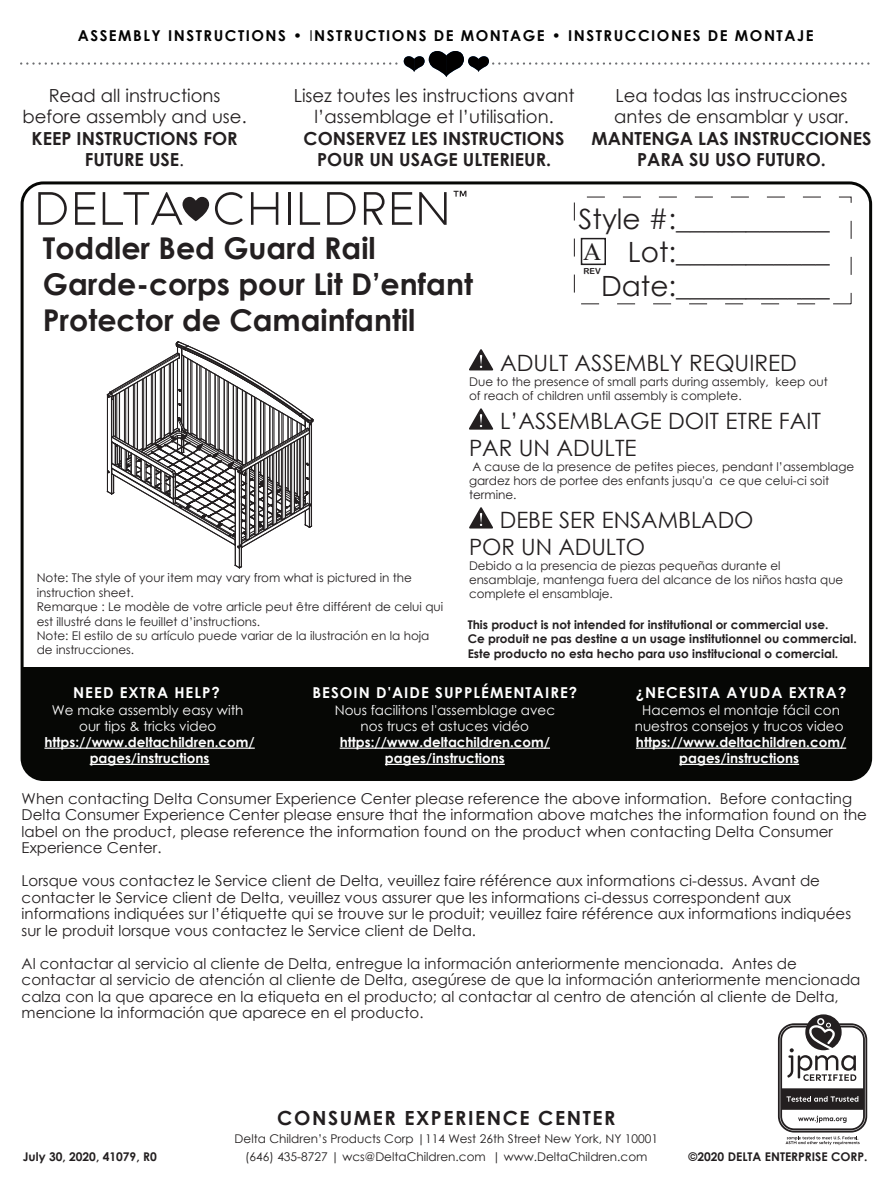
<style>
.page{position:relative;width:893px;height:1187px;background:#fff}
.page>*{position:absolute;margin:0;border:0;box-sizing:border-box;transform-origin:0 0}
.t1{font:700 30px/36px "Century Gothic";color:#231f20}
.t2{font:27.9px/33.5px "Century Gothic";color:#231f20;text-align:right}
.t3{font:25.05px "Times New Roman";color:#231f20}
.t4{font:22.5px/27px "Century Gothic";color:#231f20}
.t5{font:700 19.5px "Century Gothic";letter-spacing:.08em;color:#221e1f}
.t6{font:18px/21.6px "Century Gothic";color:#231f20;text-align:center}
.t7{font:700 18px/21.6px "Century Gothic";color:#231f20;text-align:center}
.t8{font:15px/16.5px "Century Gothic";color:#231f20}
.t9{font:700 15px "Century Gothic";letter-spacing:.1em;color:#030303}
.t10{font:700 15px "Century Gothic";letter-spacing:.07em;color:#fff}
.t11{font:13.5px/16.2px "Century Gothic";color:#fff;text-align:center}
.t12{font:700 13.5px/16.2px "Century Gothic";color:#fff;text-align:center}
.t13{font:12px/14.4px "Century Gothic";color:#231f20}
.t14{font:700 12px/14.4px "Century Gothic";color:#231f20}
.t15{font:12px/18px "Century Gothic";color:#211e1e;text-align:center}
.t16{font:8.4px "Arial Rounded MT Bold";color:#231f20}
.s1{font-weight:400}
</style>
<div class="page">
<div style="left:23px;top:667px;width:848px;height:112px;background:#060705;border-radius:22px"></div>
<div style="left:23px;top:667px;width:848px;height:61px;background:#060705"></div>
<div style="left:21px;top:181px;width:851px;height:600px;border:3px solid #060705;border-radius:21px"></div>
<div style="left:581px;top:238px;width:25px;height:27px;border:2px solid #201d1e"></div>
<svg style="left:469px;top:349px;width:24px;height:21px"></svg>
<svg style="left:469px;top:408px;width:24px;height:21px"></svg>
<svg style="left:469px;top:507px;width:24px;height:21px"></svg>
<hr style="left:44px;top:747px;width:211px;height:1px;background:#fff">
<hr style="left:90px;top:763px;width:120px;height:2px;background:#fff">
<hr style="left:340px;top:747px;width:210px;height:1px;background:#fff">
<hr style="left:385px;top:763px;width:120px;height:2px;background:#fff">
<hr style="left:636px;top:747px;width:210px;height:1px;background:#fff">
<hr style="left:679px;top:763px;width:120px;height:2px;background:#fff">
<svg style="left:21px;top:51px;width:849px;height:26px"></svg>
<svg style="left:778px;top:1014px;width:89px;height:130px"></svg>
<svg style="left:454px;top:191px;width:12px;height:6px"></svg>
<svg style="left:38px;top:192px;width:29px;height:33px"></svg>
<svg style="left:75px;top:192px;width:20px;height:33px"></svg>
<svg style="left:103px;top:192px;width:106px;height:33px"></svg>
<svg style="left:215px;top:192px;width:28px;height:33px"></svg>
<svg style="left:251px;top:192px;width:27px;height:33px"></svg>
<hr style="left:288px;top:192px;width:3px;height:33px;background:#231f20">
<svg style="left:300px;top:192px;width:20px;height:33px"></svg>
<svg style="left:327px;top:192px;width:29px;height:33px"></svg>
<svg style="left:364px;top:192px;width:21px;height:33px"></svg>
<svg style="left:392px;top:192px;width:20px;height:33px"></svg>
<svg style="left:419px;top:192px;width:28px;height:33px"></svg>
<hr style="left:239px;top:471px;width:1px;height:96px;background:#231f20">
<hr style="left:235px;top:468px;width:1px;height:97px;background:#231f20">
<hr style="left:241px;top:470px;width:1px;height:96px;background:#231f20">
<svg style="left:235px;top:564px;width:7px;height:4px"></svg>
<svg style="left:107px;top:341px;width:207px;height:207px"></svg>
<p class="t9" style="left:78px;top:24px;width:737px">ASSEMBLY INSTRUCTIONS • <span class="s1">I</span>NSTRUCTIONS DE MONTAGE <span class="s1">•</span> INSTRUCCIONES DE MONTAJE</p>
<p class="t6" style="left:23px;top:84px;width:226px">Read all instructions before assembly and use.</p>
<p class="t7" style="left:32px;top:127px;width:207px">KEEP INSTRUCTIONS FOR<br>FUTURE USE<span class="s1">.</span></p>
<p class="t6" style="left:294px;top:84px;width:282px">Lisez toutes les instructions avant l’assemblage et l’utilisation.</p>
<p class="t7" style="left:304px;top:127px;width:263px">CONSERVEZ LES INSTRUCTIONS<br>POUR UN USAGE ULTERIEUR.</p>
<p class="t6" style="left:614px;top:84px;width:236px;text-align:left">Lea todas las instrucciones antes de ensamblar y usar.</p>
<p class="t7" style="left:592px;top:127px;width:281px">MANTENGA LAS INSTRUCCIONES<br>PARA SU USO FUTURO.</p>
<h1 class="t1" style="left:43px;top:228px;width:432px">Toddler Bed Guard Rail<br>Garde-corps pour Lit D’enfant<br>Protector de Camainfantil</h1>
<h2 class="t2" style="left:579px;top:202px;width:252px">Style #:___________<br>Lot:___________<br>Date:___________</h2>
<h3 class="t3" style="left:583px;top:234px;width:20px">A</h3>
<p class="t16" style="left:584px;top:266px;width:19px">REV</p>
<p class="t13" style="left:37px;top:570px;width:408px">Note: The style of your item may vary from what is pictured in the instruction sheet.<br>Remarque : Le modèle de votre article peut être différent de celui qui est illustré dans le feuillet d’instructions.<br>Note: El estilo de su artículo puede variar de la ilustración en la hoja de instrucciones.</p>
<h3 class="t4" style="left:500px;top:349px;width:298px">ADULT ASSEMBLY REQUIRED</h3>
<p class="t13" style="left:469px;top:374px;width:360px">Due to the presence of small parts during assembly, keep out of reach of children until assembly is complete.</p>
<h3 class="t4" style="left:469px;top:407px;width:354px;text-indent:31px">L’ASSEMBLAGE DOIT ETRE FAIT<br>PAR UN ADULTE</h3>
<p class="t13" style="left:469px;top:459px;width:387px">A cause de la presence de petites pieces, pendant l’assemblage gardez hors de portee des enfants jusqu'a ce que celui-ci soit termine.</p>
<h3 class="t4" style="left:469px;top:506px;width:286px;text-indent:31px">DEBE SER ENSAMBLADO<br>POR UN ADULTO</h3>
<p class="t13" style="left:469px;top:557px;width:376px">Debido a la presencia de piezas pequeñas durante el ensamblaje, mantenga fuera del alcance de los niños hasta que complete el ensamblaje.</p>
<p class="t14" style="left:468px;top:617px;width:391px">This product is not intended for institutional or commercial use.<br>Ce produit ne pas destine a un usage institutionnel ou commercial.<br>Este producto no esta hecho para uso institucional o comercial.</p>
<p class="t10" style="left:73px;top:681px;width:148px">NEED EXTRA HELP?</p>
<p class="t11" style="left:52px;top:701px;width:193px">We make assembly easy with our tips &amp; tricks video</p>
<p class="t12" style="left:44px;top:733px;width:212px">https://www.deltachildren.com/ pages/instructions</p>
<p class="t10" style="left:312px;top:681px;width:266px">BESOIN D'AIDE SUPPLÉMENTAIRE?</p>
<p class="t11" style="left:335px;top:701px;width:222px">Nous facilitons l'assemblage avec nos trucs et astuces vidéo</p>
<p class="t12" style="left:340px;top:733px;width:212px">https://www.deltachildren.com/ pages/instructions</p>
<p class="t10" style="left:636px;top:681px;width:212px">¿NECESITA AYUDA EXTRA?</p>
<p class="t11" style="left:635px;top:701px;width:210px">Hacemos el montaje fácil con nuestros consejos y trucos video</p>
<p class="t12" style="left:636px;top:733px;width:212px">https://www.deltachildren.com/ pages/instructions</p>
<p class="t8" style="left:22px;top:789px;width:847px">When contacting Delta Consumer Experience Center please reference the above information. Before contacting Delta Consumer Experience Center please ensure that the information above matches the information found on the label on the product, please reference the information found on the product when contacting Delta Consumer Experience Center.</p>
<p class="t8" style="left:22px;top:872px;width:831px">Lorsque vous contactez le Service client de Delta, veuillez faire référence aux informations ci-dessus. Avant de contacter le Service client de Delta, veuillez vous assurer que les informations ci-dessus correspondent aux informations indiquées sur l’étiquette qui se trouve sur le produit; veuillez faire référence aux informations indiquées sur le produit lorsque vous contactez le Service client de Delta.</p>
<p class="t8" style="left:22px;top:954px;width:840px">Al contactar al servicio al cliente de Delta, entregue la información anteriormente mencionada. Antes de contactar al servicio de atención al cliente de Delta, asegúrese de que la información anteriormente mencionada calza con la que aparece en la etiqueta en el producto; al contactar al centro de atención al cliente de Delta, mencione la información que aparece en el producto.</p>
<p class="t14" style="left:23px;top:1149px;width:135px">July 30, 2020, 41079, R0</p>
<h3 class="t5" style="left:277px;top:1102px;width:340px">CONSUMER EXPERIENCE CENTER</h3>
<p class="t15" style="left:235px;top:1129px;width:425px">Delta Children’s Products Corp |114 West 26th Street New York, NY 10001 (646) 435-8727 | wcs@DeltaChildren.com | www.DeltaChildren.com</p>
<p class="t14" style="left:689px;top:1148px;width:181px">©2020 DELTA ENTERPRISE CORP.</p>
</div>
